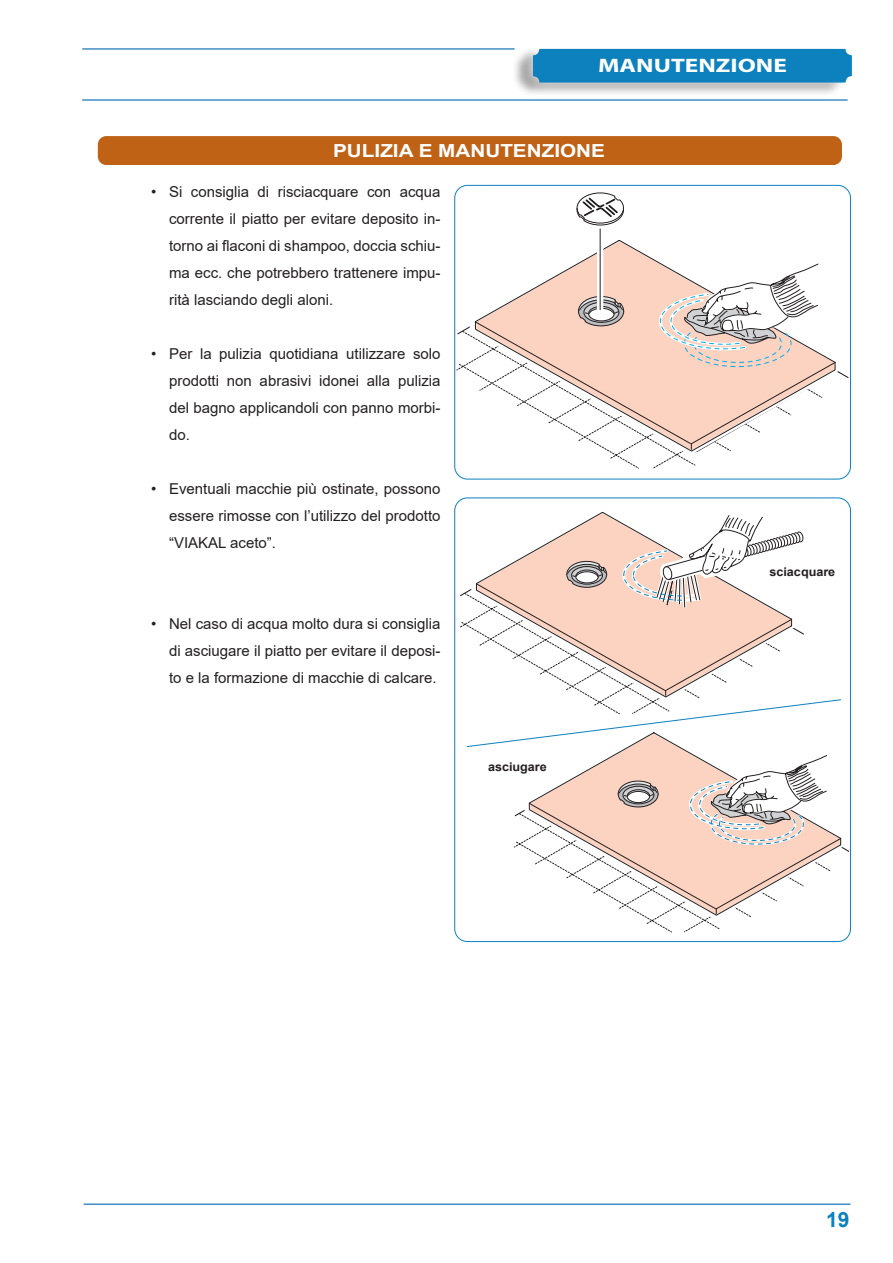
<style>
.page{position:relative;width:893px;height:1263px;background:#fff}
.page>*{position:absolute;margin:0;border:0;box-sizing:border-box;transform-origin:0 0}
.t1{font:700 21px "Arial";color:#0c81be}
.t2{font:700 19.5px "Myriad Pro";color:#fff;scale:1.3 1}
.t3{font:700 18px "Arial";color:#fff;scale:1.15 1}
.t4{font:15px/27px "Arial";color:#231f20;text-align:justify}
.t5{font:700 12px "Arial";color:#231f20;scale:1.05 1}
</style>
<div class="page">
<hr style="left:82px;top:48px;width:432px;height:2px;background:#3e8ec6">
<hr style="left:82px;top:99px;width:766px;height:2px;background:#3e8ec6">
<div style="left:511px;top:47px;width:336px;height:50px;background:#231f20;opacity:.4"></div>
<div style="left:523px;top:39px;width:338px;height:53px;background:#fff;opacity:.75"></div>
<div style="left:533px;top:49px;width:319px;height:34px;background:#0c81be;border-radius:6px"></div>
<hr style="left:84px;top:1203px;width:766px;height:2px;background:#3e8ec6">
<hr style="left:600px;top:229px;width:1px;height:81px;background:#231f20">
<svg style="left:456px;top:239px;width:393px;height:213px"></svg>
<svg style="left:576px;top:192px;width:48px;height:34px"></svg>
<div style="left:454px;top:185px;width:397px;height:294px;border:1px solid #0c81be;border-radius:13px"></div>
<svg style="left:460px;top:511px;width:388px;height:405px"></svg>
<div style="left:98px;top:136px;width:744px;height:29px;background:#bf6216;border-radius:9px"></div>
<h2 class="t2" style="left:598px;top:53px;width:147px">MANUTENZIONE</h2>
<p class="t3" style="left:333px;top:138px;width:238px">PULIZIA E MANUTENZIONE</p>
<p class="t4" style="left:169px;top:178px;width:273px;text-indent:-18px">• Si consiglia di risciacquare con acqua corrente il piatto per evitare deposito in&shy;torno ai flaconi di shampoo, doccia schiu&shy;ma ecc. che potrebbero trattenere impu&shy;rità lasciando degli aloni.</p>
<p class="t4" style="left:169px;top:340px;width:273px;text-indent:-18px">• Per la pulizia quotidiana utilizzare solo prodotti non abrasivi idonei alla pulizia del bagno applicandoli con panno morbi&shy;do.</p>
<p class="t4" style="left:169px;top:475px;width:273px;text-indent:-18px">• Eventuali macchie più ostinate, possono essere rimosse con l’utilizzo del prodotto “VIAKAL aceto”.</p>
<p class="t4" style="left:169px;top:610px;width:273px;text-indent:-18px">• Nel caso di acqua molto dura si consiglia di asciugare il piatto per evitare il deposi&shy;to e la formazione di macchie di calcare.</p>
<p class="t5" style="left:488px;top:759px;width:58px">asciugare</p>
<p class="t5" style="left:769px;top:563px;width:64px">sciacquare</p>
<h1 class="t1" style="left:826px;top:1204px;width:25px">19</h1>
</div>
